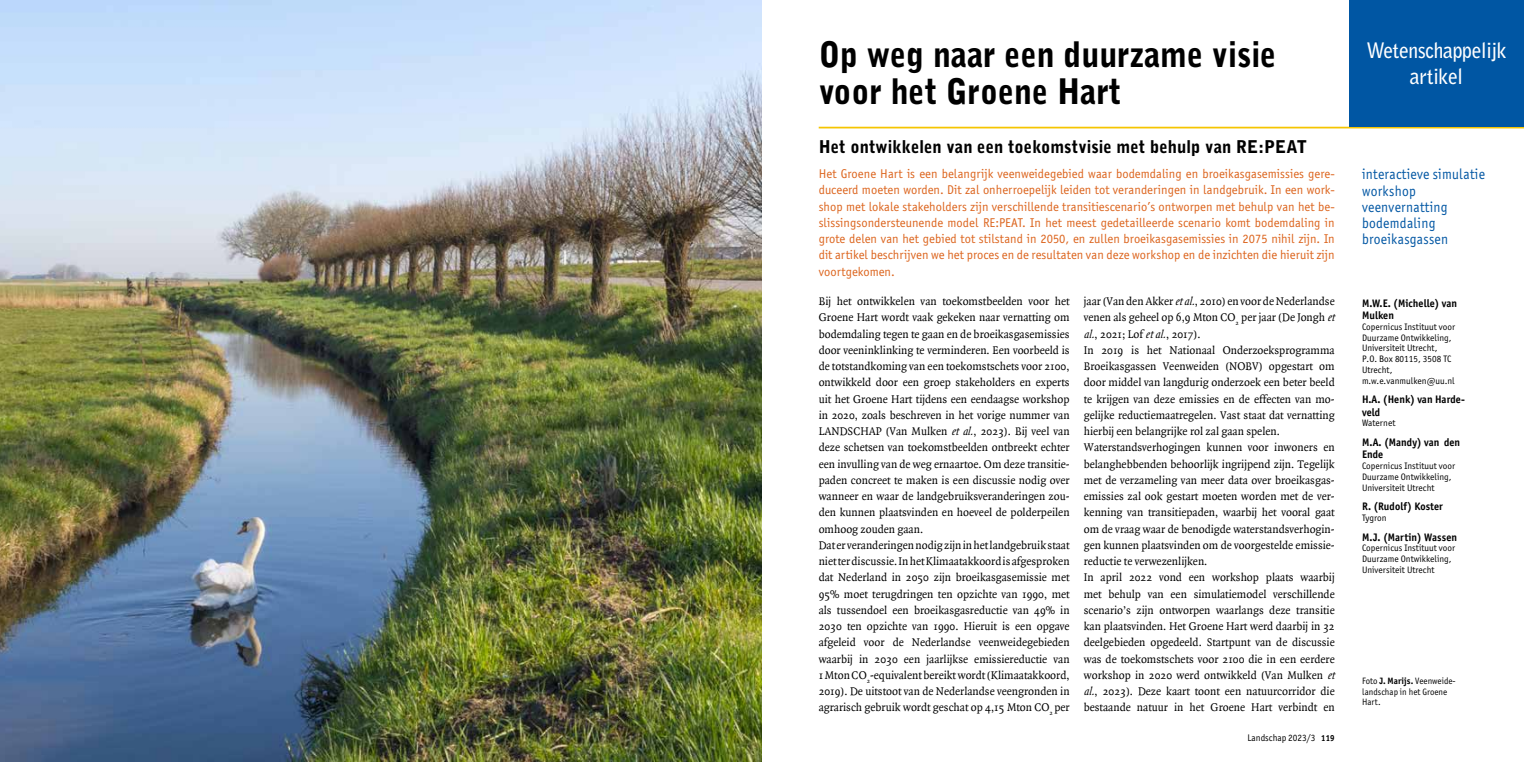
<style>
.page{position:relative;width:1524px;height:762px;background:#fff}
.page>*{position:absolute;margin:0;border:0;box-sizing:border-box;transform-origin:0 0}
.t1{font:900 35px/37.5px "Bell Gothic Std";color:#000;scale:.92 1}
.t2{font:700 21.25px/26.2px "Bell Gothic Std";letter-spacing:-.015em;color:#fff;text-align:center;scale:.92 1}
.t3{font:900 17.5px "Bell Gothic Std";letter-spacing:.005em;color:#000;scale:.95 1}
.t4{font:14.75px/16.2px "Officina Sans ITC Pro";letter-spacing:.02em;color:#0056a3;scale:.92 1}
.t5{font:12.75px/16.2px "Officina Sans ITC Pro";letter-spacing:.005em;color:#dc641d;text-align:justify}
.t6{font:12px/16.2px "Quadraat";color:#000;scale:.96 1}
.t7{font:700 11px/12.5px "Officina Sans ITC Pro";letter-spacing:.01em;color:#000;scale:.95 1}
.t8{font:9.62px "Officina Sans ITC Pro";color:#000;scale:.96 1}
.t9{font:9.38px/10.8px "Officina Sans ITC Pro";letter-spacing:.005em;color:#000}
.t10{font:9.25px/10.8px "Officina Sans ITC Pro";letter-spacing:.005em;color:#000;scale:.95 1}
.s1{font-family:"Quadraat Pro";font-style:italic}
.s2{font-weight:700;font-size:8.75px}
.s3{font-weight:700}
</style>
<div class="page">
<hr style="left:819px;top:127px;width:705px;height:1px;background:#f5c500">
<div style="left:1349px;top:0;width:175px;height:127px;background:#0056a3"></div>
<img style="left:0;top:0;width:762px;height:762px">
<h1 class="t1" style="left:819px;top:36px;width:499px">Op weg naar een duurzame visie voor het Groene Hart</h1>
<h3 class="t3" style="left:819px;top:137px;width:515px">Het ontwikkelen van een toekomstvisie met behulp van RE:PEAT</h3>
<p class="t5" style="left:819px;top:166px;width:517px">Het Groene Hart is een belangrijk veenweidegebied waar bodemdaling en broeikasgasemissies gere&shy;duceerd moeten worden. Dit zal onherroepelijk leiden tot veranderingen in landgebruik. In een work&shy;shop met lokale stakeholders zijn verschillende transitiescenario’s ontworpen met behulp van het be&shy;slissingsondersteunende model RE:PEAT. In het meest gedetailleerde scenario komt bodemdaling in grote delen van het gebied tot stilstand in 2050, en zullen broeikasgasemissies in 2075 nihil zijn. In dit artikel beschrijven we het proces en de resultaten van deze workshop en de inzichten die hieruit zijn voortgekomen.</p>
<p class="t6" style="left:819px;top:293px;width:263px">Bij het ontwikkelen van toekomstbeelden voor het Groene Hart wordt vaak gekeken naar vernatting om bodemdaling tegen te gaan en de broeikasgasemissies door veeninklinking te verminderen. Een voorbeeld is de totstandkoming van een toekomstschets voor 2100, ontwikkeld door een groep stakeholders en experts uit het Groene Hart tijdens een eendaagse workshop in 2020, zoals beschreven in het vorige nummer van LANDSCHAP (Van Mulken <span class="s1">etal.</span>, 2023). Bij veel van deze schetsen van toekomstbeelden ontbreekt echter een invulling van de weg ernaartoe. Om deze transitie&shy;paden concreet te maken is een discussie nodig over wanneer en waar de landgebruiksveranderingen zou&shy;den kunnen plaatsvinden en hoeveel de polderpeilen omhoog zouden gaan.<br>Dat er veranderingen nodig zijn in het landgebruik staat niet ter discussie. In het Klimaatakkoord is afgesproken dat Nederland in 2050 zijn broeikasgasemissie met 95% moet terugdringen ten opzichte van 1990, met als tussendoel een broeikasgasreductie van 49% in 2030 ten opzichte van 1990. Hieruit is een opgave afgeleid voor de Nederlandse veenweidegebieden waarbij in 2030 een jaarlijkse emissiereductie van 1 Mton CO<sub>2</sub>-equivalent bereikt wordt (Klimaatakkoord, 2019). De uitstoot van de Nederlandse veengronden in agrarisch gebruik wordt geschat op 4,15 Mton CO<sub>2</sub> per</p>
<p class="t6" style="left:1084px;top:293px;width:266px">jaar (Van den Akker <span class="s1">etal.</span>, 2010) en voor de Nederlandse venen als geheel op 6,9 Mton CO<sub>2</sub> per jaar (De Jongh <span class="s1">et al.</span>, 2021; Lof <span class="s1">etal.</span>, 2017).<br>In 2019 is het Nationaal Onderzoeksprogramma Broeikasgassen Veenweiden (NOBV) opgestart om door middel van langdurig onderzoek een beter beeld te krijgen van deze emissies en de effecten van mo&shy;gelijke reductiemaatregelen. Vast staat dat vernatting hierbij een belangrijke rol zal gaan spelen.<br>Waterstandsverhogingen kunnen voor inwoners en belanghebbenden behoorlijk ingrijpend zijn. Tegelijk met de verzameling van meer data over broeikasgas&shy;emissies zal ook gestart moeten worden met de ver&shy;kenning van transitiepaden, waarbij het vooral gaat om de vraag waar de benodigde waterstandsverhogin&shy;gen kunnen plaatsvinden om de voorgestelde emissie&shy;reductie te verwezenlijken.<br>In april 2022 vond een workshop plaats waarbij met behulp van een simulatiemodel verschillende scenario’s zijn ontworpen waarlangs deze transitie kan plaatsvinden. Het Groene Hart werd daarbij in 32 deelgebieden opgedeeld. Startpunt van de discussie was de toekomstschets voor 2100 die in een eerdere workshop in 2020 werd ontwikkeld (Van Mulken <span class="s1">et al.</span>, 2023). Deze kaart toont een natuurcorridor die bestaande natuur in het Groene Hart verbindt en</p>
<p class="t8" style="left:1247px;top:732px;width:92px">Landschap 2023/3 <span class="s2">119</span></p>
<h2 class="t2" style="left:1366px;top:37px;width:154px">Wetenschappelijk artikel</h2>
<p class="t4" style="left:1362px;top:166px;width:135px">interactieve simulatie workshop veenvernatting bodemdaling broeikasgassen</p>
<p class="t7" style="left:1362px;top:296px;width:102px">M.W.E. (Michelle) van<br>Mulken</p>
<p class="t9" style="left:1362px;top:321px;width:95px">Copernicus Instituut voor<br>Duurzame Ontwikkeling,<br>Universiteit Utrecht,<br>P.O. Box 80115, 3508 TC<br>Utrecht, m.w.e.vanmulken@uu.nl</p>
<p class="t7" style="left:1362px;top:393px;width:109px">H.A. (Henk) van Harde&shy;veld</p>
<p class="t9" style="left:1362px;top:418px;width:35px">Waternet</p>
<p class="t7" style="left:1362px;top:436px;width:105px">M.A. (Mandy) van den<br>Ende</p>
<p class="t9" style="left:1362px;top:461px;width:95px">Copernicus Instituut voor<br>Duurzame Ontwikkeling,<br>Universiteit Utrecht</p>
<p class="t7" style="left:1362px;top:500px;width:87px">R. (Rudolf) Koster</p>
<p class="t9" style="left:1362px;top:512px;width:26px">Tygron</p>
<p class="t7" style="left:1362px;top:530px;width:101px">M.J. (Martin) Wassen</p>
<p class="t9" style="left:1362px;top:543px;width:95px">Copernicus Instituut voor<br>Duurzame Ontwikkeling,<br>Universiteit Utrecht</p>
<p class="t10" style="left:1362px;top:675px;width:100px">Foto <span class="s3">J. Marijs.</span> Veenweide&shy;landschap in het Groene<br>Hart.</p>
</div>
